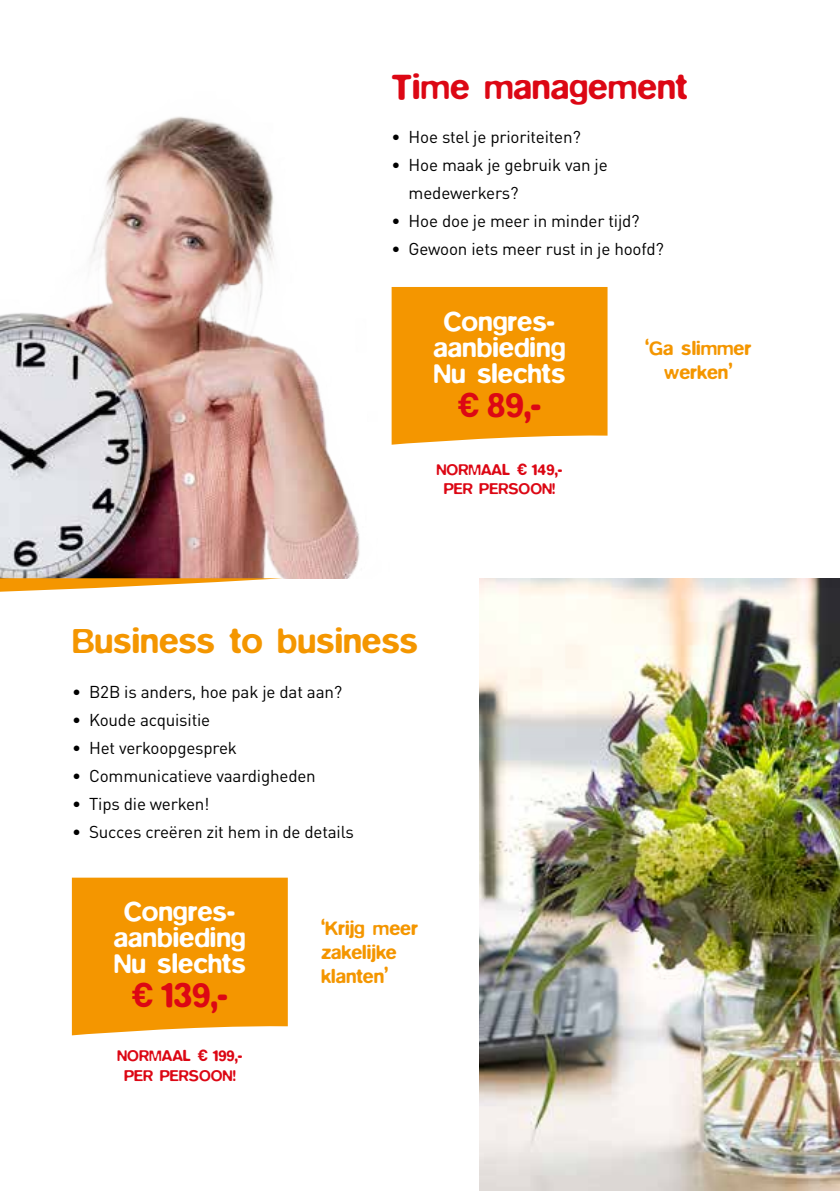
<style>
.page{position:relative;width:840px;height:1191px;background:#fff}
.page>*{position:absolute;margin:0;border:0;box-sizing:border-box;transform-origin:0 0}
.t1{font:500 36px "Blur";color:#dc0714}
.t2{font:500 36px "Blur";color:#f49600}
.t3{font:500 28px/26px "Blur";color:#fff;text-align:center}
.t4{font:500 20px/24px "Blur";color:#f49600;text-align:center}
.t5{font:17px/28px "DIN Pro";letter-spacing:-.01em;color:#000}
.t6{font:500 16px/19.2px "Blur";color:#dc0714;text-align:center}
.s1{font-family:"DIN Pro";font-weight:700;font-size:34px}
.s2{font-family:"DIN Pro";font-weight:700}
</style>
<div class="page">
<img style="left:479px;top:578px;width:360px;height:613px">
<img style="left:0;top:116px;width:360px;height:462px">
<svg style="left:391px;top:287px;width:216px;height:158px;background:#f49c0f"></svg>
<div style="left:72px;top:877px;width:215px;height:158px;background:#f49600"></div>
<svg style="left:0;top:578px;width:282px;height:14px"></svg>
<h1 class="t1" style="left:391px;top:66px;width:297px">Time management</h1>
<p class="t5" style="left:391px;top:121px;width:191px">• Hoe stel je prioriteiten?</p>
<p class="t5" style="left:408px;top:149px;width:200px;text-indent:-17px">• Hoe maak je gebruik van je medewerkers?</p>
<p class="t5" style="left:391px;top:205px;width:249px">• Hoe doe je meer in minder tijd?</p>
<p class="t5" style="left:391px;top:233px;width:274px">• Gewoon iets meer rust in je hoofd?</p>
<h2 class="t3" style="left:433px;top:308px;width:133px">Congres&shy;aanbieding<br>Nu slechts</h2>
<h1 class="t1" style="left:457px;top:383px;width:86px"><span class="s1">€</span> 89,-</h1>
<p class="t6" style="left:436px;top:459px;width:128px">NORMAAL <span class="s2">€</span> 149,-<br>PER PERSOON!</p>
<h1 class="t2" style="left:72px;top:619px;width:347px">Business to business</h1>
<p class="t5" style="left:72px;top:676px;width:271px">• B2B is anders, hoe pak je dat aan?</p>
<p class="t5" style="left:72px;top:704px;width:140px">• Koude acquisitie</p>
<p class="t5" style="left:72px;top:732px;width:166px">• Het verkoopgesprek</p>
<p class="t5" style="left:72px;top:760px;width:245px">• Communicatieve vaardigheden</p>
<p class="t5" style="left:72px;top:788px;width:139px">• Tips die werken!</p>
<p class="t5" style="left:72px;top:816px;width:283px">• Succes creëren zit hem in de details</p>
<h2 class="t3" style="left:114px;top:898px;width:133px">Congres&shy;aanbieding<br>Nu slechts</h2>
<h1 class="t1" style="left:131px;top:974px;width:99px"><span class="s1">€</span> 139,-</h1>
<p class="t6" style="left:117px;top:1046px;width:127px">NORMAAL <span class="s2">€</span> 199,-<br>PER PERSOON!</p>
<p class="t4" style="left:321px;top:916px;width:98px;text-align:left">‘Krijg meer zakelijke klanten’</p>
<p class="t4" style="left:644px;top:336px;width:108px">‘Ga slimmer werken’</p>
</div>
